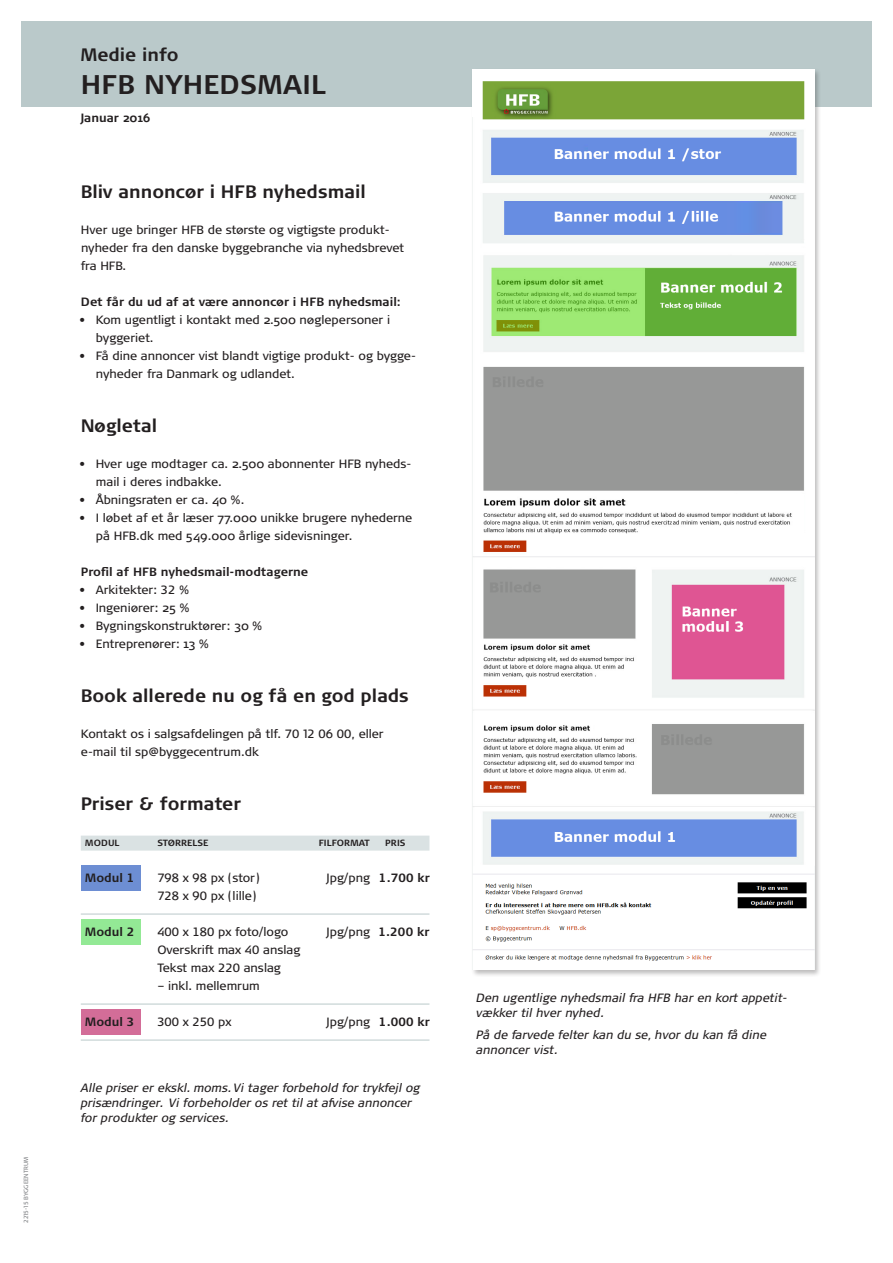
<style>
.page{position:relative;width:893px;height:1263px;background:#fff}
.page>*{position:absolute;margin:0;border:0;box-sizing:border-box;transform-origin:0 0}
.rubrik{font:700 27px "Signa OT";letter-spacing:.01em;color:#231f20}
.melrub{font:700 18px "Signa OT";color:#231f20}
._008_Brød_8_12_bulle{font:12px/18px "Signa OT";color:#231f20}
.kursiv{font:italic 12px/15px "Signa OT";color:#231f20}
._008_Brød_8_12{font:12px/18px "Signa OT";color:#231f20}
.skema{font:12px "Signa OT";color:#231f20}
.manchet{font:700 12px "Signa OT";color:#231f20}
.skema-2{font:700 12px "Signa OT";color:#231f20}
.versaler_6p{font:700 9px "Signa OT";letter-spacing:.01em;color:#231f20}
.kursiv-2{font:6px "Signa OT";letter-spacing:.005em;color:#808285}
.s1{font-weight:700}
</style>
<div class="page">
<div style="left:81px;top:919px;width:60px;height:25px;background:#93e995"></div>
<div style="left:81px;top:865px;width:60px;height:26px;background:#6d8ed3"></div>
<div style="left:81px;top:1009px;width:60px;height:25px;background:#d36d98"></div>
<div style="left:21px;top:21px;width:851px;height:85px;background:#bac9ca"></div>
<div style="left:81px;top:836px;width:348px;height:15px;background:#dae2e3"></div>
<hr style="left:81px;top:914px;width:348px;height:1px;background:#bac9ca">
<hr style="left:81px;top:1004px;width:348px;height:1px;background:#bac9ca">
<hr style="left:81px;top:1040px;width:348px;height:1px;background:#bac9ca">
<div style="left:471px;top:69px;width:350px;height:908px;background:#231f20;opacity:.3"></div>
<img style="left:473px;top:70px;width:341px;height:899px">
<p class="kursiv-2" style="left:23px;top:1223px;width:68px;rotate:-90deg">2215-15 BYGGEENTRUM</p>
<p class="melrub" style="left:81px;top:44px;width:100px">Medie info</p>
<p class="rubrik" style="left:81px;top:68px;width:246px">HFB NYHEDSMAIL</p>
<p class="manchet" style="left:81px;top:111px;width:71px">Januar 2016</p>
<p class="melrub" style="left:81px;top:181px;width:287px">Bliv annoncør i HFB nyhedsmail</p>
<p class="_008_Brød_8_12" style="left:81px;top:221px;width:325px">Hver uge bringer HFB de største og vigtigste produkt&shy;nyheder fra den danske byggebranche via nyhedsbrevet fra HFB.</p>
<p class="manchet" style="left:81px;top:295px;width:321px">Det får du ud af at være annoncør i HFB nyhedsmail:</p>
<p class="_008_Brød_8_12_bulle" style="left:96px;top:311px;width:296px;text-indent:-16px">• Kom ugentligt i kontakt med 2.500 nøglepersoner i byggeriet.</p>
<p class="_008_Brød_8_12_bulle" style="left:96px;top:347px;width:321px;text-indent:-16px">• Få dine annoncer vist blandt vigtige produkt- og bygge&shy;nyheder fra Danmark og udlandet.</p>
<p class="melrub" style="left:81px;top:415px;width:78px">Nøgletal</p>
<p class="_008_Brød_8_12_bulle" style="left:96px;top:455px;width:317px;text-indent:-16px">• Hver uge modtager ca. 2.500 abonnenter HFB nyheds&shy;mail i deres indbakke.</p>
<p class="_008_Brød_8_12_bulle" style="left:79px;top:491px;width:166px">• Åbningsraten er ca. 40 %.</p>
<p class="_008_Brød_8_12_bulle" style="left:96px;top:509px;width:318px;text-indent:-16px">• I løbet af et år læser 77.000 unikke brugere nyhederne på HFB.dk med 549.000 årlige sidevisninger.</p>
<p class="manchet" style="left:81px;top:565px;width:229px">Profil af HFB nyhedsmail-modtagerne</p>
<p class="_008_Brød_8_12_bulle" style="left:79px;top:581px;width:111px">• Arkitekter: 32 %</p>
<p class="_008_Brød_8_12_bulle" style="left:79px;top:599px;width:112px">• Ingeniører: 25 %</p>
<p class="_008_Brød_8_12_bulle" style="left:79px;top:617px;width:184px">• Bygningskonstruktører: 30 %</p>
<p class="_008_Brød_8_12_bulle" style="left:79px;top:635px;width:131px">• Entreprenører: 13 %</p>
<p class="melrub" style="left:81px;top:685px;width:330px">Book allerede nu og få en god plads</p>
<p class="_008_Brød_8_12" style="left:81px;top:725px;width:304px">Kontakt os i salgsafdelingen på tlf. 70 12 06 00, eller</p>
<p class="_008_Brød_8_12" style="left:81px;top:743px;width:179px">e-mail til sp@byggecentrum.dk</p>
<p class="melrub" style="left:81px;top:793px;width:162px">Priser &amp; formater</p>
<p class="versaler_6p" style="left:85px;top:838px;width:36px">MODUL</p>
<p class="versaler_6p" style="left:157px;top:838px;width:53px">STØRRELSE</p>
<p class="versaler_6p" style="left:319px;top:838px;width:53px">FILFORMAT</p>
<p class="versaler_6p" style="left:385px;top:838px;width:22px">PRIS</p>
<p class="skema-2" style="left:85px;top:871px;width:51px">Modul 1</p>
<p class="skema" style="left:157px;top:871px;width:104px">798 x 98 px (stor)</p>
<p class="skema" style="left:326px;top:871px;width:105px">Jpg/png <span class="s1">1.700 kr</span></p>
<p class="skema" style="left:157px;top:889px;width:101px">728 x 90 px (lille)</p>
<p class="skema-2" style="left:85px;top:925px;width:51px">Modul 2</p>
<p class="skema" style="left:157px;top:925px;width:133px">400 x 180 px foto/logo</p>
<p class="skema" style="left:326px;top:925px;width:104px">Jpg/png <span class="s1">1.200 kr</span></p>
<p class="skema" style="left:157px;top:943px;width:145px">Overskrift max 40 anslag</p>
<p class="skema" style="left:157px;top:961px;width:125px">Tekst max 220 anslag</p>
<p class="skema" style="left:157px;top:979px;width:104px">– inkl. mellemrum</p>
<p class="skema-2" style="left:85px;top:1015px;width:51px">Modul 3</p>
<p class="skema" style="left:157px;top:1015px;width:76px">300 x 250 px</p>
<p class="skema" style="left:326px;top:1015px;width:105px">Jpg/png <span class="s1">1.000 kr</span></p>
<p class="kursiv" style="left:81px;top:1081px;width:341px">Alle priser er ekskl. moms. Vi tager forbehold for trykfejl og prisændringer. Vi forbeholder os ret til at afvise annoncer</p>
<p class="kursiv" style="left:81px;top:1111px;width:149px">for produkter og services.</p>
<p class="kursiv" style="left:476px;top:990px;width:313px">Den ugentlige nyhedsmail fra HFB har en kort appetit&shy;vækker til hver nyhed.</p>
<p class="kursiv" style="left:476px;top:1028px;width:292px">På de farvede felter kan du se, hvor du kan få dine</p>
<p class="kursiv" style="left:476px;top:1043px;width:82px">annoncer vist.</p>
</div>
